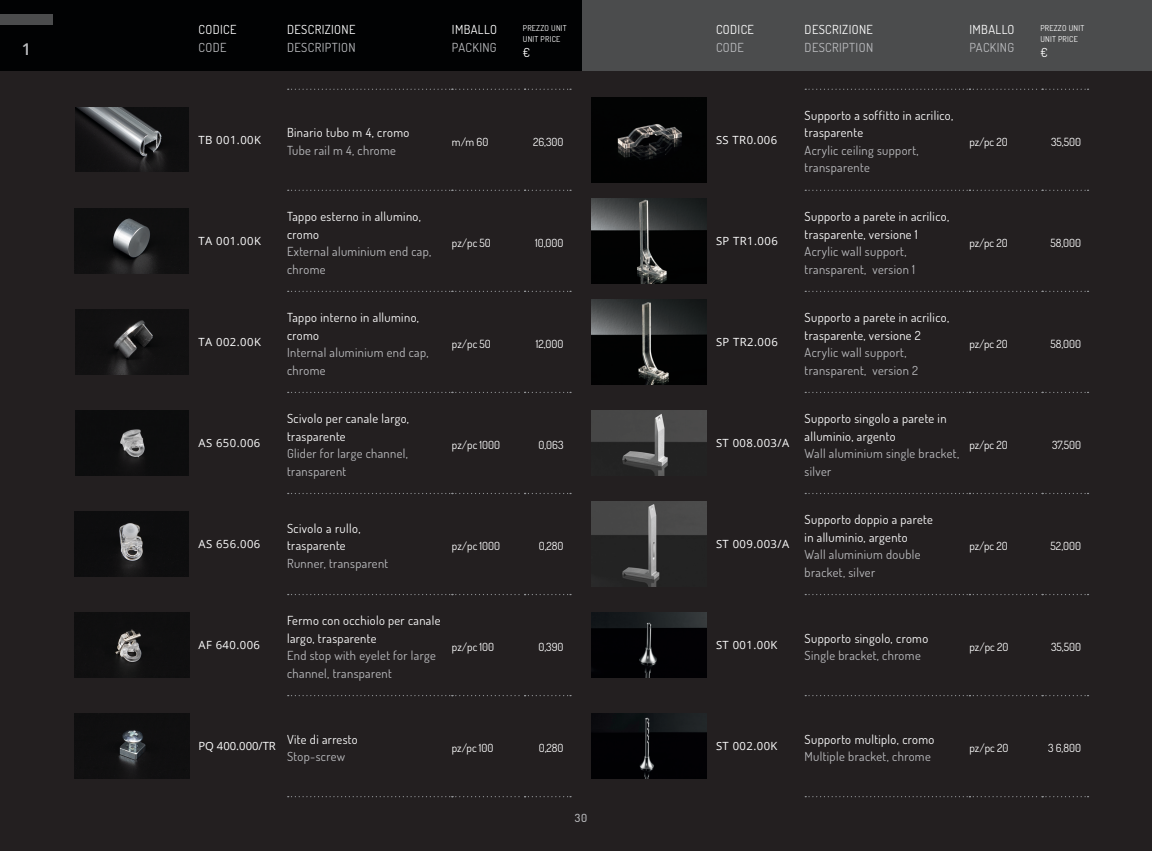
<style>
.page{position:relative;width:1152px;height:851px;background:#fff}
.page>*{position:absolute;margin:0;border:0;box-sizing:border-box;transform-origin:0 0}
.t1{font:600 16.25px "Open Sans";color:#bcbdc0}
.Normale{font:12.5px/17.5px "Dosis";letter-spacing:.03em;color:#fff}
.Normale-2{font:12.5px/17.5px "Dosis";letter-spacing:.03em;color:#bcbdc0}
.t2{font:11.25px "Dosis";color:#fff}
.t3{font:11.25px "Open Sans";letter-spacing:.04em;color:#fff}
.t4{font:11.25px "Open Sans";color:#fff}
.t5{font:500 11.25px "Dosis";color:#bcbdc0}
.t6{font:8.12px/11.2px "Dosis";letter-spacing:.03em;color:#fff}
.s1{color:#bcbdc0}
.s2{color:#fff}
</style>
<div class="page">
<div style="left:0;top:0;width:1152px;height:850px;background:#231f20"></div>
<div style="left:581px;top:0;width:570px;height:71px;background:#4b4c4d"></div>
<div style="left:0;top:0;width:581px;height:71px;background:#010203"></div>
<div style="left:0;top:14px;width:53px;height:11px;background:#4b4c4d"></div>
<svg style="left:805px;top:89px;width:283px;height:1px"></svg>
<svg style="left:805px;top:190px;width:283px;height:1px"></svg>
<svg style="left:805px;top:291px;width:283px;height:1px"></svg>
<svg style="left:805px;top:392px;width:283px;height:1px"></svg>
<svg style="left:805px;top:493px;width:283px;height:1px"></svg>
<svg style="left:805px;top:594px;width:283px;height:1px"></svg>
<svg style="left:805px;top:695px;width:283px;height:1px"></svg>
<svg style="left:805px;top:796px;width:283px;height:1px"></svg>
<img style="left:592px;top:97px;width:115px;height:85px">
<img style="left:592px;top:198px;width:115px;height:85px">
<img style="left:592px;top:299px;width:115px;height:85px">
<img style="left:592px;top:411px;width:115px;height:64px">
<img style="left:592px;top:501px;width:115px;height:85px">
<img style="left:592px;top:612px;width:115px;height:65px">
<img style="left:592px;top:713px;width:115px;height:65px">
<svg style="left:288px;top:89px;width:283px;height:1px"></svg>
<svg style="left:288px;top:190px;width:283px;height:1px"></svg>
<svg style="left:288px;top:291px;width:283px;height:1px"></svg>
<svg style="left:288px;top:493px;width:283px;height:1px"></svg>
<svg style="left:288px;top:392px;width:283px;height:1px"></svg>
<svg style="left:288px;top:594px;width:283px;height:1px"></svg>
<svg style="left:288px;top:695px;width:283px;height:1px"></svg>
<svg style="left:288px;top:796px;width:283px;height:1px"></svg>
<img style="left:75px;top:108px;width:114px;height:64px">
<img style="left:75px;top:209px;width:114px;height:64px">
<img style="left:75px;top:310px;width:114px;height:64px">
<img style="left:75px;top:411px;width:114px;height:64px">
<img style="left:75px;top:511px;width:114px;height:65px">
<img style="left:75px;top:612px;width:114px;height:65px">
<img style="left:74px;top:713px;width:115px;height:65px">
<p class="Normale" style="left:452px;top:20px;width:47px">IMBALLO</p>
<p class="Normale-2" style="left:452px;top:38px;width:46px">PACKING</p>
<p class="Normale" style="left:969px;top:20px;width:47px">IMBALLO</p>
<p class="Normale-2" style="left:969px;top:38px;width:46px">PACKING</p>
<p class="Normale" style="left:287px;top:20px;width:70px">DESCRIZIONE</p>
<p class="Normale-2" style="left:287px;top:38px;width:70px">DESCRIPTION</p>
<p class="Normale" style="left:804px;top:20px;width:70px">DESCRIZIONE</p>
<p class="Normale-2" style="left:804px;top:38px;width:70px">DESCRIPTION</p>
<p class="Normale" style="left:198px;top:20px;width:39px">CODICE</p>
<p class="Normale-2" style="left:198px;top:38px;width:29px">CODE</p>
<p class="Normale" style="left:716px;top:20px;width:39px">CODICE</p>
<p class="Normale-2" style="left:716px;top:38px;width:29px">CODE</p>
<p class="t6" style="left:523px;top:22px;width:45px">PREZZO UNIT<br>UNIT PRICE</p>
<p class="Normale" style="left:523px;top:44px;width:9px">€</p>
<p class="t6" style="left:1040px;top:22px;width:45px">PREZZO UNIT<br>UNIT PRICE</p>
<h1 class="t1" style="left:22px;top:38px;width:11px">1</h1>
<p class="Normale" style="left:1040px;top:44px;width:9px">€</p>
<p class="t3" style="left:198px;top:132px;width:64px">TB 001.00K</p>
<p class="Normale" style="left:287px;top:124px;width:124px">Binario tubo m 4, cromo</p>
<p class="Normale-2" style="left:287px;top:141px;width:110px">Tube rail m 4, chrome</p>
<p class="t2" style="left:452px;top:134px;width:38px">m/m 60</p>
<p class="t2" style="left:533px;top:134px;width:32px">26,300</p>
<p class="t3" style="left:716px;top:132px;width:63px">SS TR0.006</p>
<p class="Normale" style="left:804px;top:106px;width:150px">Supporto a soffitto in acrilico, trasparente<br><span class="s1">Acrylic ceiling support, transparente</span></p>
<p class="t2" style="left:969px;top:134px;width:40px">pz/pc 20</p>
<p class="t2" style="left:1051px;top:134px;width:32px">35,500</p>
<p class="t3" style="left:198px;top:233px;width:64px">TA 001.00K</p>
<p class="Normale" style="left:287px;top:207px;width:135px">Tappo esterno in allumino, cromo</p>
<p class="Normale-2" style="left:287px;top:242px;width:146px">External aluminium end cap, chrome</p>
<p class="t2" style="left:452px;top:235px;width:40px">pz/pc 50</p>
<p class="t2" style="left:535px;top:235px;width:30px">10,000</p>
<p class="t3" style="left:716px;top:233px;width:63px">SP TR1.006</p>
<p class="Normale" style="left:804px;top:207px;width:146px">Supporto a parete in acrilico, trasparente, versione 1<br><span class="s1">Acrylic wall support, transparent, version 1</span></p>
<p class="t2" style="left:969px;top:235px;width:40px">pz/pc 20</p>
<p class="t2" style="left:1050px;top:235px;width:32px">58,000</p>
<p class="t3" style="left:198px;top:334px;width:64px">TA 002.00K</p>
<p class="Normale" style="left:287px;top:308px;width:133px">Tappo interno in allumino, cromo</p>
<p class="Normale-2" style="left:287px;top:343px;width:143px">Internal aluminium end cap, chrome</p>
<p class="t2" style="left:452px;top:336px;width:40px">pz/pc 50</p>
<p class="t2" style="left:536px;top:336px;width:29px">12,000</p>
<p class="t3" style="left:716px;top:334px;width:63px">SP TR2.006</p>
<p class="Normale" style="left:804px;top:308px;width:146px">Supporto a parete in acrilico, trasparente, versione 2<br><span class="s1">Acrylic wall support, transparent, version 2</span></p>
<p class="t2" style="left:969px;top:336px;width:40px">pz/pc 20</p>
<p class="t2" style="left:1050px;top:336px;width:32px">58,000</p>
<p class="t3" style="left:198px;top:435px;width:63px">AS 650.006</p>
<p class="Normale" style="left:287px;top:409px;width:123px">Scivolo per canale largo, trasparente</p>
<p class="Normale-2" style="left:287px;top:444px;width:122px">Glider for large channel, transparent</p>
<p class="t2" style="left:452px;top:437px;width:50px">pz/pc 1000</p>
<p class="t2" style="left:538px;top:437px;width:26px">0,063</p>
<p class="t3" style="left:716px;top:435px;width:75px">ST 008.003/A</p>
<p class="Normale" style="left:804px;top:409px;width:156px">Supporto singolo a parete in alluminio, argento<br><span class="s1">Wall aluminium single bracket, silver</span></p>
<p class="t2" style="left:969px;top:437px;width:40px">pz/pc 20</p>
<p class="t2" style="left:1052px;top:437px;width:31px">37,500</p>
<p class="t3" style="left:198px;top:536px;width:63px">AS 656.006</p>
<p class="Normale" style="left:287px;top:519px;width:75px">Scivolo a rullo, trasparente</p>
<p class="Normale-2" style="left:287px;top:554px;width:103px">Runner, transparent</p>
<p class="t2" style="left:452px;top:538px;width:50px">pz/pc 1000</p>
<p class="t2" style="left:539px;top:538px;width:26px">0,280</p>
<p class="t3" style="left:716px;top:536px;width:75px">ST 009.003/A</p>
<p class="Normale" style="left:804px;top:510px;width:130px">Supporto doppio a parete</p>
<p class="Normale-2" style="left:804px;top:528px;width:117px"><span class="s2">in alluminio, argento<br></span>Wall aluminium double bracket, silver</p>
<p class="t2" style="left:969px;top:538px;width:40px">pz/pc 20</p>
<p class="t2" style="left:1050px;top:538px;width:32px">52,000</p>
<p class="t3" style="left:198px;top:637px;width:63px">AF 640.006</p>
<p class="Normale" style="left:287px;top:611px;width:155px">Fermo con occhiolo per canale largo, trasparente</p>
<p class="Normale-2" style="left:287px;top:646px;width:150px">End stop with eyelet for large channel, transparent</p>
<p class="t2" style="left:452px;top:639px;width:44px">pz/pc 100</p>
<p class="t2" style="left:538px;top:639px;width:27px">0,390</p>
<p class="t3" style="left:716px;top:637px;width:63px">ST 001.00K</p>
<p class="Normale" style="left:804px;top:629px;width:125px">Supporto singolo, cromo</p>
<p class="Normale-2" style="left:804px;top:646px;width:118px">Single bracket, chrome</p>
<p class="t2" style="left:969px;top:639px;width:40px">pz/pc 20</p>
<p class="t2" style="left:1051px;top:639px;width:32px">35,500</p>
<p class="t4" style="left:198px;top:738px;width:79px">PQ 400.000/TR</p>
<p class="Normale" style="left:287px;top:730px;width:72px">Vite di arresto</p>
<p class="Normale-2" style="left:287px;top:747px;width:59px">Stop-screw</p>
<p class="t2" style="left:452px;top:740px;width:43px">pz/pc 100</p>
<p class="t2" style="left:539px;top:740px;width:26px">0,280</p>
<p class="t3" style="left:716px;top:738px;width:63px">ST 002.00K</p>
<p class="Normale" style="left:804px;top:730px;width:131px">Supporto multiplo, cromo</p>
<p class="Normale-2" style="left:804px;top:747px;width:128px">Multiple bracket, chrome</p>
<p class="t2" style="left:969px;top:740px;width:40px">pz/pc 20</p>
<p class="t2" style="left:1048px;top:740px;width:35px">3 6,800</p>
<p class="t5" style="left:574px;top:810px;width:14px">30</p>
</div>
